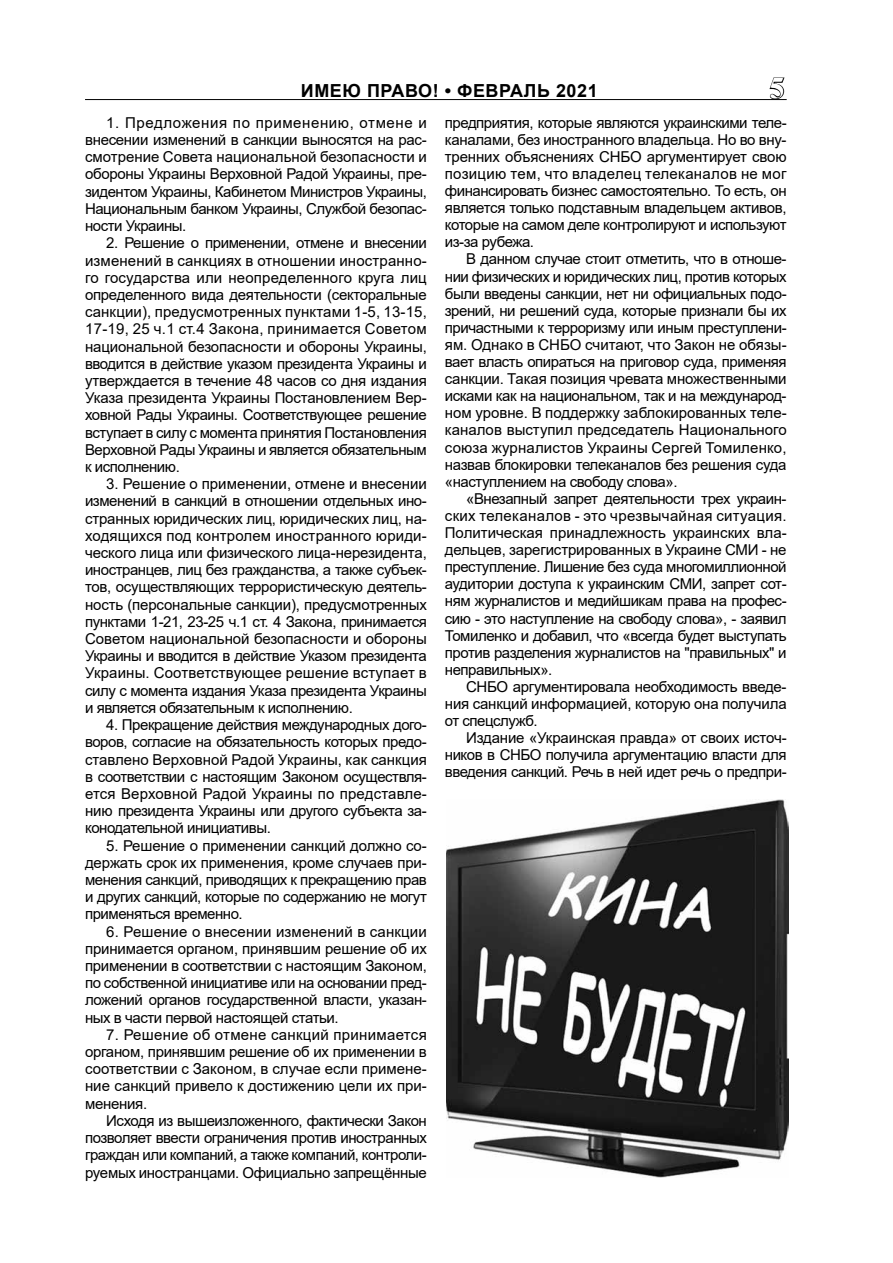
<style>
.page{position:relative;width:893px;height:1263px;background:#fff}
.page>*{position:absolute;margin:0;border:0;box-sizing:border-box;transform-origin:0 0}
.t1{font:700 30px "Times New Roman";color:#fff}
.t2{font:700 18px "Arial";letter-spacing:.03em;color:#000}
.t3{font:15px/17.2px "Arial";letter-spacing:-.03em;color:#000;text-align:justify}
</style>
<div class="page">
<hr style="left:85px;top:99px;width:702px;height:1px;background:#000">
<svg style="left:769px;top:77px;width:17px;height:23px"></svg>
<img style="left:446px;top:799px;width:342px;height:378px">
<p class="t2" style="left:307px;top:79px;width:262px">МЕНТОР #16 ● АВГУСТ 2018</p>
<h1 class="t1" style="left:769px;top:66px;width:16px">5</h1>
<p class="t3" style="left:85px;top:114px;width:343px;text-indent:21px">1. Предложения по применению, отмене и внесении изменений в санкции выносятся на рас&shy;смотрение Совета национальной безопасности и обороны Украины Верховной Радой Украины, пре&shy;зидентом Украины, Кабинетом Министров Украины, Национальным банком Украины, Службой безопас&shy;ности Украины.</p>
<p class="t3" style="left:85px;top:234px;width:343px;text-indent:21px">2. Решение о применении, отмене и внесении изменений в санкциях в отношении иностранно&shy;го государства или неопределенного круга лиц определенного вида деятельности (секторальные санкции), предусмотренных пунктами 1-5, 13-15, 17-19, 25 ч.1 ст.4 Закона, принимается Советом национальной безопасности и обороны Украины, вводится в действие указом президента Украины и утверждается в течение 48 часов со дня издания Указа президента Украины Постановлением Вер&shy;ховной Рады Украины. Соответствующее решение вступает в силу с момента принятия Постановления Верховной Рады Украины и является обязательным к исполнению.</p>
<p class="t3" style="left:85px;top:475px;width:343px;text-indent:21px">3. Решение о применении, отмене и внесении изменений в санкций в отношении отдельных ино&shy;странных юридических лиц, юридических лиц, на&shy;ходящихся под контролем иностранного юриди&shy;ческого лица или физического лица-нерезидента, иностранцев, лиц без гражданства, а также субъек&shy;тов, осуществляющих террористическую деятель&shy;ность (персональные санкции), предусмотренных пунктами 1-21, 23-25 ч.1 ст. 4 Закона, принимается Советом национальной безопасности и обороны Украины и вводится в действие Указом президента Украины. Соответствующее решение вступает в силу с момента издания Указа президента Украины и является обязательным к исполнению.</p>
<p class="t3" style="left:85px;top:716px;width:343px;text-indent:21px">4. Прекращение действия международных дого&shy;воров, согласие на обязательность которых предо&shy;ставлено Верховной Радой Украины, как санкция в соответствии с настоящим Законом осуществля&shy;ется Верховной Радой Украины по представле&shy;нию президента Украины или другого субъекта за&shy;конодательной инициативы.</p>
<p class="t3" style="left:85px;top:836px;width:343px;text-indent:21px">5. Решение о применении санкций должно со&shy;держать срок их применения, кроме случаев при&shy;менения санкций, приводящих к прекращению прав и других санкций, которые по содержанию не могут применяться временно.</p>
<p class="t3" style="left:85px;top:922px;width:343px;text-indent:21px">6. Решение о внесении изменений в санкции принимается органом, принявшим решение об их применении в соответствии с настоящим Законом, по собственной инициативе или на основании пред&shy;ложений органов государственной власти, указан&shy;ных в части первой настоящей статьи.</p>
<p class="t3" style="left:85px;top:1026px;width:343px;text-indent:21px">7. Решение об отмене санкций принимается органом, принявшим решение об их применении в соответствии с Законом, в случае если примене&shy;ние санкций привело к достижению цели их при&shy;менения.</p>
<p class="t3" style="left:85px;top:1112px;width:343px;text-indent:21px">Исходя из вышеизложенного, фактически Закон позволяет ввести ограничения против иностранных граждан или компаний, а также компаний, контроли&shy;руемых иностранцами. Официально запрещённые</p>
<p class="t2" style="left:301px;top:78px;width:298px">ИМЕЮ ПРАВО! • ФЕВРАЛЬ 2021</p>
<p class="t3" style="left:445px;top:114px;width:343px">предприятия, которые являются украинскими теле&shy;каналами, без иностранного владельца. Но во вну&shy;тренних объяснениях СНБО аргументирует свою позицию тем, что владелец телеканалов не мог финансировать бизнес самостоятельно. То есть, он является только подставным владельцем активов, которые на самом деле контролируют и используют из-за рубежа.</p>
<p class="t3" style="left:445px;top:250px;width:343px;text-indent:21px">В данном случае стоит отметить, что в отноше&shy;нии физических и юридических лиц, против которых были введены санкции, нет ни официальных подо&shy;зрений, ни решений суда, которые признали бы их причастными к терроризму или иным преступлени&shy;ям. Однако в СНБО считают, что Закон не обязы&shy;вает власть опираться на приговор суда, применяя санкции. Такая позиция чревата множественными исками как на национальном, так и на международ&shy;ном уровне. В поддержку заблокированных теле&shy;каналов выступил председатель Национального союза журналистов Украины Сергей Томиленко, назвав блокировки телеканалов без решения суда «наступлением на свободу слова».</p>
<p class="t3" style="left:445px;top:490px;width:343px;text-indent:21px">«Внезапный запрет деятельности трех украин&shy;ских телеканалов - это чрезвычайная ситуация.<br>Политическая принадлежность украинских вла&shy;дельцев, зарегистрированных в Украине СМИ - не преступление. Лишение без суда многомиллионной аудитории доступа к украинским СМИ, запрет сот&shy;ням журналистов и медийшикам права на профес&shy;сию - это наступление на свободу слова», - заявил Томиленко и добавил, что «всегда будет выступать против разделения журналистов на "правильных" и неправильных».</p>
<p class="t3" style="left:445px;top:678px;width:343px;text-indent:21px">СНБО аргументировала необходимость введе&shy;ния санкций информацией, которую она получила от спецслужб.</p>
<p class="t3" style="left:445px;top:729px;width:343px;text-indent:21px">Издание «Украинская правда» от своих источ&shy;ников в СНБО получила аргументацию власти для введения санкций. Речь в ней идет речь о предпри-</p>
</div>
